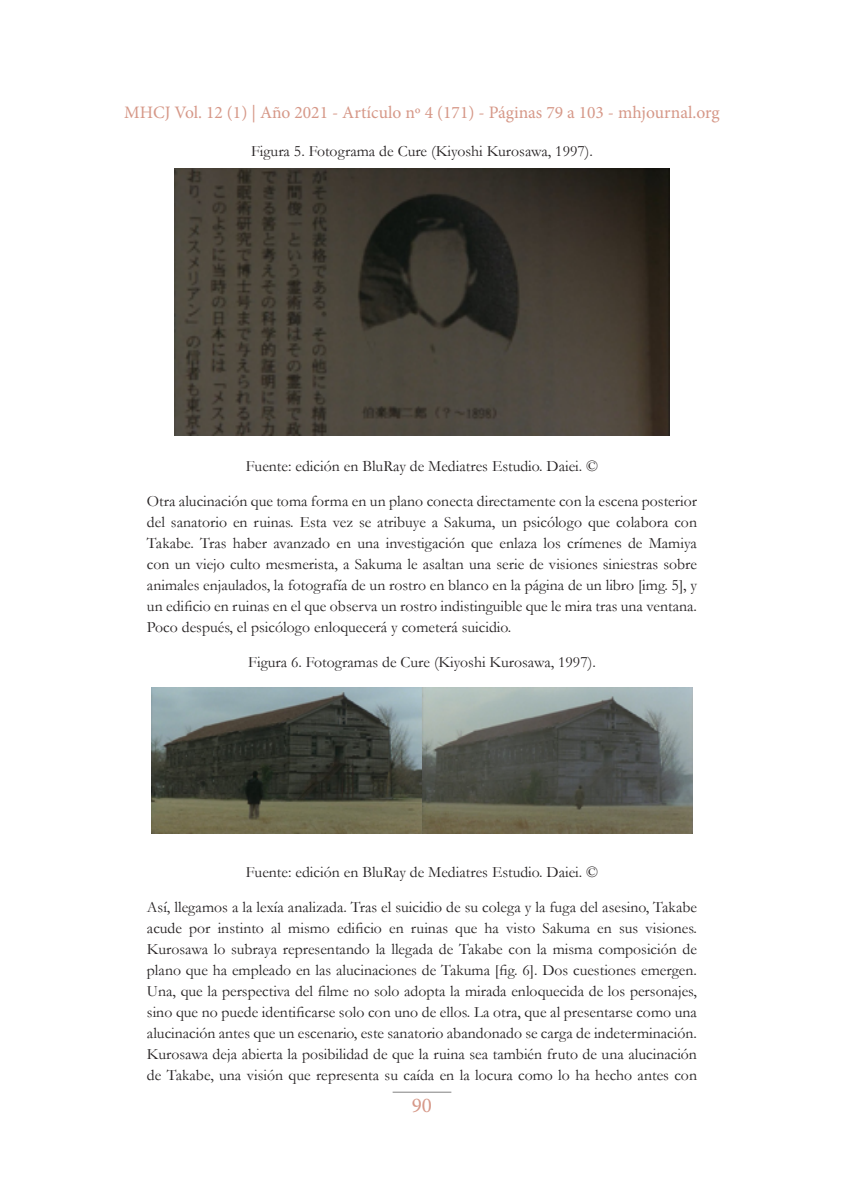
<style>
.page{position:relative;width:844px;height:1191px;background:#fff}
.page>*{position:absolute;margin:0;border:0;box-sizing:border-box;transform-origin:0 0}
.t1{font:21px "Minion Pro";color:#d69888}
.t2{font:17.5px "Minion Pro";color:#d69888}
.Texto_independiente{font:15.75px/21px "Garamond";color:#231f20;text-align:justify}
.Tablas__figuras__fue{font:15.75px "Garamond";color:#231f20}
</style>
<div class="page">
<hr style="left:392px;top:1091px;width:59px;height:1px;background:#808080">
<img style="left:174px;top:168px;width:495px;height:268px">
<img style="left:152px;top:687px;width:540px;height:146px">
<p class="t2" style="left:124px;top:100px;width:597px">MHCJ Vol. 12 (1) | Año 2021 - Artículo nº 4 (171) - Páginas 79 a 103 - mhjournal.org</p>
<p class="Tablas__figuras__fue" style="left:251px;top:141px;width:343px">Figura 5. Fotograma de Cure (Kiyoshi Kurosawa, 1997).</p>
<p class="Tablas__figuras__fue" style="left:246px;top:456px;width:354px">Fuente: edición en BluRay de Mediatres Estudio. Daiei. ©</p>
<p class="Texto_independiente" style="left:147px;top:490px;width:551px">Otra alucinación que toma forma en un plano conecta directamente con la escena posterior del sanatorio en ruinas. Esta vez se atribuye a Sakuma, un psicólogo que colabora con Takabe. Tras haber avanzado en una investigación que enlaza los crímenes de Mamiya con un viejo culto mesmerista, a Sakuma le asaltan una serie de visiones siniestras sobre animales enjaulados, la fotografía de un rostro en blanco en la página de un libro [img. 5], y un edificio en ruinas en el que observa un rostro indistinguible que le mira tras una ventana.<br>Poco después, el psicólogo enloquecerá y cometerá suicidio.</p>
<p class="Tablas__figuras__fue" style="left:248px;top:652px;width:349px">Figura 6. Fotogramas de Cure (Kiyoshi Kurosawa, 1997).</p>
<p class="Tablas__figuras__fue" style="left:246px;top:862px;width:354px">Fuente: edición en BluRay de Mediatres Estudio. Daiei. ©</p>
<p class="Texto_independiente" style="left:147px;top:896px;width:551px">Así, llegamos a la lexía analizada. Tras el suicidio de su colega y la fuga del asesino, Takabe acude por instinto al mismo edificio en ruinas que ha visto Sakuma en sus visiones.<br>Kurosawa lo subraya representando la llegada de Takabe con la misma composición de plano que ha empleado en las alucinaciones de Takuma [fig. 6]. Dos cuestiones emergen.<br>Una, que la perspectiva del filme no solo adopta la mirada enloquecida de los personajes, sino que no puede identificarse solo con uno de ellos. La otra, que al presentarse como una alucinación antes que un escenario, este sanatorio abandonado se carga de indeterminación.<br>Kurosawa deja abierta la posibilidad de que la ruina sea también fruto de una alucinación de Takabe, una visión que representa su caída en la locura como lo ha hecho antes con</p>
<h1 class="t1" style="left:412px;top:1091px;width:22px">90</h1>
</div>
